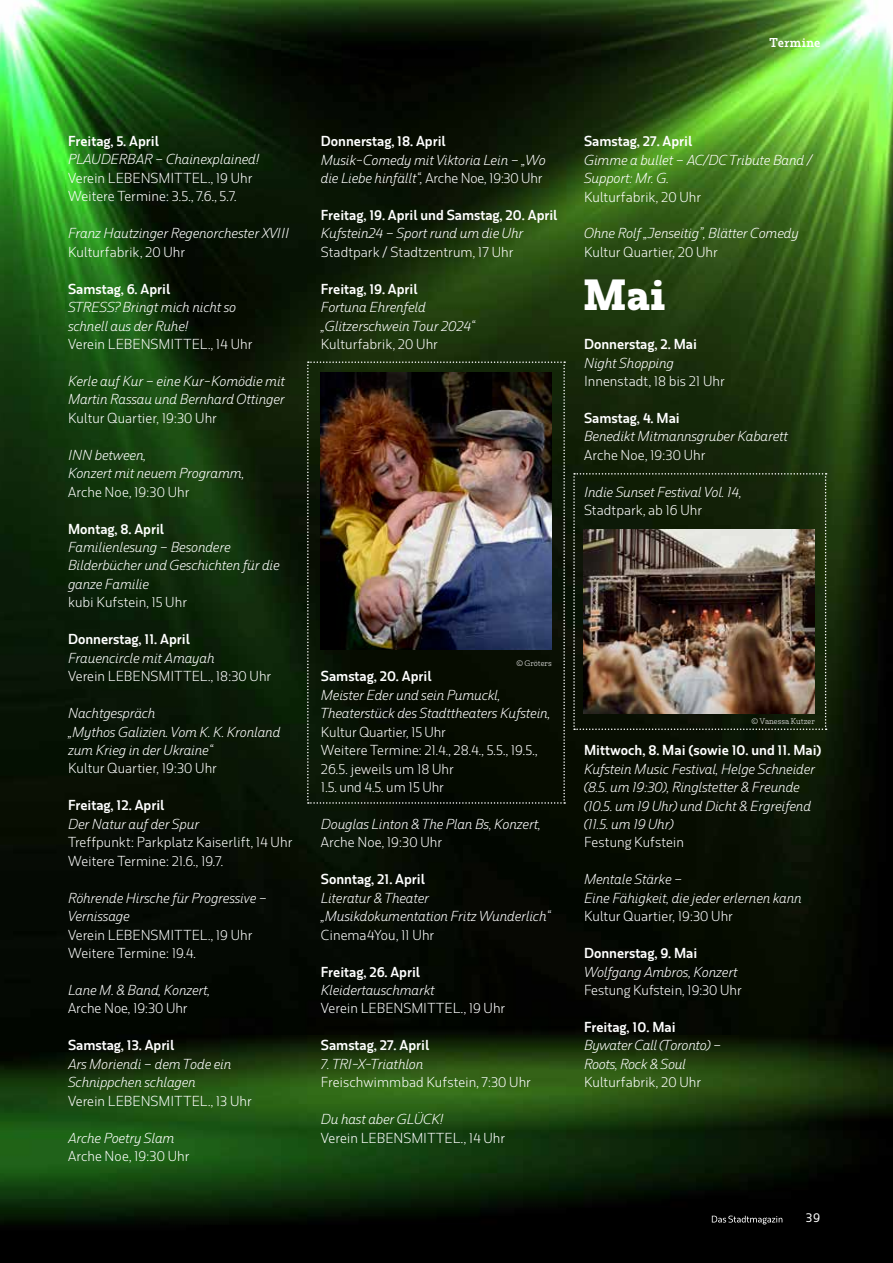
<style>
.page{position:relative;width:893px;height:1263px;background:#fff}
.page>*{position:absolute;margin:0;border:0;box-sizing:border-box;transform-origin:0 0}
.t1{font:700 40.8px "Rum Serif";color:#fff}
.t2{font:italic 300 13.5px/18.5px "Rum Sans";letter-spacing:-.01em;color:#fff}
.t3{font:300 13.5px/18.5px "Rum Sans";letter-spacing:.005em;color:#fff}
.t4{font:600 13.5px "Rum Sans";color:#fff}
.t5{font:600 12px "Rum Serif";color:#fff}
.t6{font:500 12px "Rum Sans";color:#fff}
.t7{font:300 7.5px "Rum Serif";color:#fff}
.s1{font-style:normal}
</style>
<div class="page">
<img style="left:0;top:0;width:893px;height:1263px">
<svg style="left:712px;top:1215px;width:70px;height:9px"></svg>
<svg style="left:307px;top:361px;width:258px;height:443px"></svg>
<svg style="left:573px;top:473px;width:254px;height:257px"></svg>
<img style="left:321px;top:373px;width:231px;height:276px">
<img style="left:584px;top:529px;width:231px;height:185px">
<p class="t5" style="left:769px;top:36px;width:53px">Termine</p>
<p class="t4" style="left:68px;top:133px;width:92px">Freitag, 5. April</p>
<p class="t2" style="left:68px;top:150px;width:193px">PLAUDERBAR – Chainexplained!</p>
<p class="t3" style="left:68px;top:169px;width:186px">Verein LEBENSMITTEL., 19 Uhr<br>Weitere Termine: 3.5., 7.6., 5.7.</p>
<p class="t2" style="left:68px;top:224px;width:223px">Franz Hautzinger Regenorchester XVIII</p>
<p class="t3" style="left:68px;top:242px;width:118px">Kulturfabrik, 20 Uhr</p>
<p class="t4" style="left:68px;top:280px;width:104px">Samstag, 6. April</p>
<p class="t2" style="left:68px;top:298px;width:170px">STRESS? Bringt mich nicht so schnell aus der Ruhe!</p>
<p class="t3" style="left:68px;top:335px;width:186px">Verein LEBENSMITTEL., 14 Uhr</p>
<p class="t2" style="left:68px;top:372px;width:219px">Kerle auf Kur – eine Kur-Komödie mit<br>Martin Rassau und Bernhard Ottinger</p>
<p class="t3" style="left:68px;top:409px;width:150px">Kultur Quartier, 19:30 Uhr</p>
<p class="t2" style="left:68px;top:445px;width:178px">INN between,<br>Konzert mit neuem Programm,</p>
<p class="t3" style="left:68px;top:482px;width:123px">Arche Noe, 19:30 Uhr</p>
<p class="t4" style="left:68px;top:520px;width:98px">Montag, 8. April</p>
<p class="t2" style="left:68px;top:538px;width:213px">Familienlesung – Besondere<br>Bilderbücher und Geschichten für die ganze Familie</p>
<p class="t3" style="left:68px;top:593px;width:120px">kubi Kufstein, 15 Uhr</p>
<p class="t4" style="left:68px;top:631px;width:123px">Donnerstag, 11. April</p>
<p class="t2" style="left:68px;top:648px;width:148px">Frauencircle mit Amayah</p>
<p class="t3" style="left:68px;top:667px;width:205px">Verein LEBENSMITTEL., 18:30 Uhr</p>
<p class="t2" style="left:68px;top:704px;width:214px">Nachtgespräch<br>„Mythos Galizien. Vom K. K. Kronland zum Krieg in der Ukraine“</p>
<p class="t3" style="left:68px;top:759px;width:150px">Kultur Quartier, 19:30 Uhr</p>
<p class="t4" style="left:68px;top:797px;width:98px">Freitag, 12. April</p>
<p class="t2" style="left:68px;top:814px;width:133px">Der Natur auf der Spur</p>
<p class="t3" style="left:68px;top:833px;width:226px">Treffpunkt: Parkplatz Kaiserlift, 14 Uhr<br>Weitere Termine: 21.6., 19.7.</p>
<p class="t2" style="left:68px;top:888px;width:201px">Röhrende Hirsche für Progressive –<br>Vernissage</p>
<p class="t3" style="left:68px;top:925px;width:186px">Verein LEBENSMITTEL., 19 Uhr<br>Weitere Termine: 19.4.</p>
<p class="t2" style="left:68px;top:981px;width:144px">Lane M. &amp; Band, Konzert,</p>
<p class="t3" style="left:68px;top:999px;width:121px">Arche Noe, 19:30 Uhr</p>
<p class="t4" style="left:68px;top:1037px;width:108px">Samstag, 13. April</p>
<p class="t2" style="left:68px;top:1054px;width:165px">Ars Moriendi – dem Tode ein<br>Schnippchen schlagen</p>
<p class="t3" style="left:68px;top:1091px;width:185px">Verein LEBENSMITTEL., 13 Uhr</p>
<p class="t2" style="left:68px;top:1128px;width:108px">Arche Poetry Slam</p>
<p class="t3" style="left:68px;top:1147px;width:123px">Arche Noe, 19:30 Uhr</p>
<p class="t4" style="left:321px;top:133px;width:126px">Donnerstag, 18. April</p>
<p class="t2" style="left:321px;top:150px;width:226px">Musik-Comedy mit Viktoria Lein – „Wo die Liebe hinfällt“, <span class="s1">Arche Noe, 19:30 Uhr</span></p>
<p class="t4" style="left:321px;top:207px;width:238px">Freitag, 19. April und Samstag, 20. April</p>
<p class="t2" style="left:321px;top:224px;width:204px">Kufstein24 – Sport rund um die Uhr</p>
<p class="t3" style="left:321px;top:243px;width:194px">Stadtpark / Stadtzentrum, 17 Uhr</p>
<p class="t4" style="left:321px;top:280px;width:98px">Freitag, 19. April</p>
<p class="t2" style="left:321px;top:298px;width:156px">Fortuna Ehrenfeld „Glitzerschwein Tour 2024“</p>
<p class="t3" style="left:321px;top:335px;width:118px">Kulturfabrik, 20 Uhr</p>
<p class="t4" style="left:584px;top:133px;width:110px">Samstag, 27. April</p>
<p class="t2" style="left:584px;top:150px;width:230px">Gimme a bullet – AC/DC Tribute Band /<br>Support: Mr. G.</p>
<p class="t3" style="left:584px;top:187px;width:118px">Kulturfabrik, 20 Uhr</p>
<p class="t2" style="left:584px;top:224px;width:216px">Ohne Rolf „Jenseitig”, Blätter Comedy</p>
<p class="t3" style="left:584px;top:243px;width:135px">Kultur Quartier, 20 Uhr</p>
<h1 class="t1" style="left:584px;top:269px;width:83px">Mai</h1>
<p class="t4" style="left:584px;top:336px;width:114px">Donnerstag, 2. Mai</p>
<p class="t2" style="left:584px;top:353px;width:91px">Night Shopping</p>
<p class="t3" style="left:584px;top:372px;width:142px">Innenstadt, 18 bis 21 Uhr</p>
<p class="t4" style="left:584px;top:410px;width:97px">Samstag, 4. Mai</p>
<p class="t2" style="left:584px;top:427px;width:205px">Benedikt Mitmannsgruber Kabarett</p>
<p class="t3" style="left:584px;top:446px;width:123px">Arche Noe, 19:30 Uhr</p>
<p class="t2" style="left:584px;top:482px;width:159px">Indie Sunset Festival Vol. 14,</p>
<p class="t3" style="left:584px;top:501px;width:120px">Stadtpark, ab 16 Uhr</p>
<p class="t7" style="left:516px;top:658px;width:37px">© Gröters</p>
<p class="t4" style="left:321px;top:668px;width:112px">Samstag, 20. April</p>
<p class="t2" style="left:321px;top:685px;width:231px">Meister Eder und sein Pumuckl,<br>Theaterstück des Stadttheaters Kufstein,</p>
<p class="t3" style="left:321px;top:722px;width:218px">Kultur Quartier, 15 Uhr<br>Weitere Termine: 21.4., 28.4., 5.5., 19.5.,<br>26.5. jeweils um 18 Uhr<br>1.5. und 4.5. um 15 Uhr</p>
<p class="t2" style="left:321px;top:815px;width:221px">Douglas Linton &amp; The Plan Bs, Konzert,</p>
<p class="t3" style="left:321px;top:833px;width:123px">Arche Noe, 19:30 Uhr</p>
<p class="t4" style="left:321px;top:871px;width:106px">Sonntag, 21. April</p>
<p class="t2" style="left:321px;top:888px;width:231px">Literatur &amp; Theater „Musikdokumentation Fritz Wunderlich“</p>
<p class="t3" style="left:321px;top:925px;width:115px">Cinema4You, 11 Uhr</p>
<p class="t4" style="left:321px;top:963px;width:101px">Freitag, 26. April</p>
<p class="t2" style="left:321px;top:981px;width:115px">Kleidertauschmarkt</p>
<p class="t3" style="left:321px;top:999px;width:186px">Verein LEBENSMITTEL., 19 Uhr</p>
<p class="t4" style="left:321px;top:1037px;width:110px">Samstag, 27. April</p>
<p class="t2" style="left:321px;top:1054px;width:104px">7. TRI-X-Triathlon</p>
<p class="t3" style="left:321px;top:1073px;width:211px">Freischwimmbad Kufstein, 7:30 Uhr</p>
<p class="t2" style="left:321px;top:1110px;width:124px">Du hast aber GLÜCK!</p>
<p class="t3" style="left:321px;top:1128px;width:186px">Verein LEBENSMITTEL., 14 Uhr</p>
<p class="t7" style="left:751px;top:716px;width:65px">© Vanessa Kutzer</p>
<p class="t4" style="left:584px;top:742px;width:239px">Mittwoch, 8. Mai (sowie 10. und 11. Mai)</p>
<p class="t2" style="left:584px;top:759px;width:233px">Kufstein Music Festival, Helge Schneider (8.5. um 19:30), Ringlstetter &amp; Freunde (10.5. um 19 Uhr) und Dicht &amp; Ergreifend (11.5. um 19 Uhr)</p>
<p class="t3" style="left:584px;top:833px;width:101px">Festung Kufstein</p>
<p class="t2" style="left:584px;top:870px;width:219px">Mentale Stärke –<br>Eine Fähigkeit, die jeder erlernen kann</p>
<p class="t3" style="left:584px;top:907px;width:150px">Kultur Quartier, 19:30 Uhr</p>
<p class="t4" style="left:584px;top:945px;width:115px">Donnerstag, 9. Mai</p>
<p class="t2" style="left:584px;top:962px;width:155px">Wolfgang Ambros, Konzert</p>
<p class="t3" style="left:584px;top:981px;width:159px">Festung Kufstein, 19:30 Uhr</p>
<p class="t4" style="left:584px;top:1019px;width:93px">Freitag, 10. Mai</p>
<p class="t2" style="left:584px;top:1036px;width:139px">Bywater Call (Toronto) –<br>Roots, Rock &amp; Soul</p>
<p class="t3" style="left:584px;top:1073px;width:118px">Kulturfabrik, 20 Uhr</p>
<p class="t6" style="left:805px;top:1210px;width:17px">39</p>
</div>
